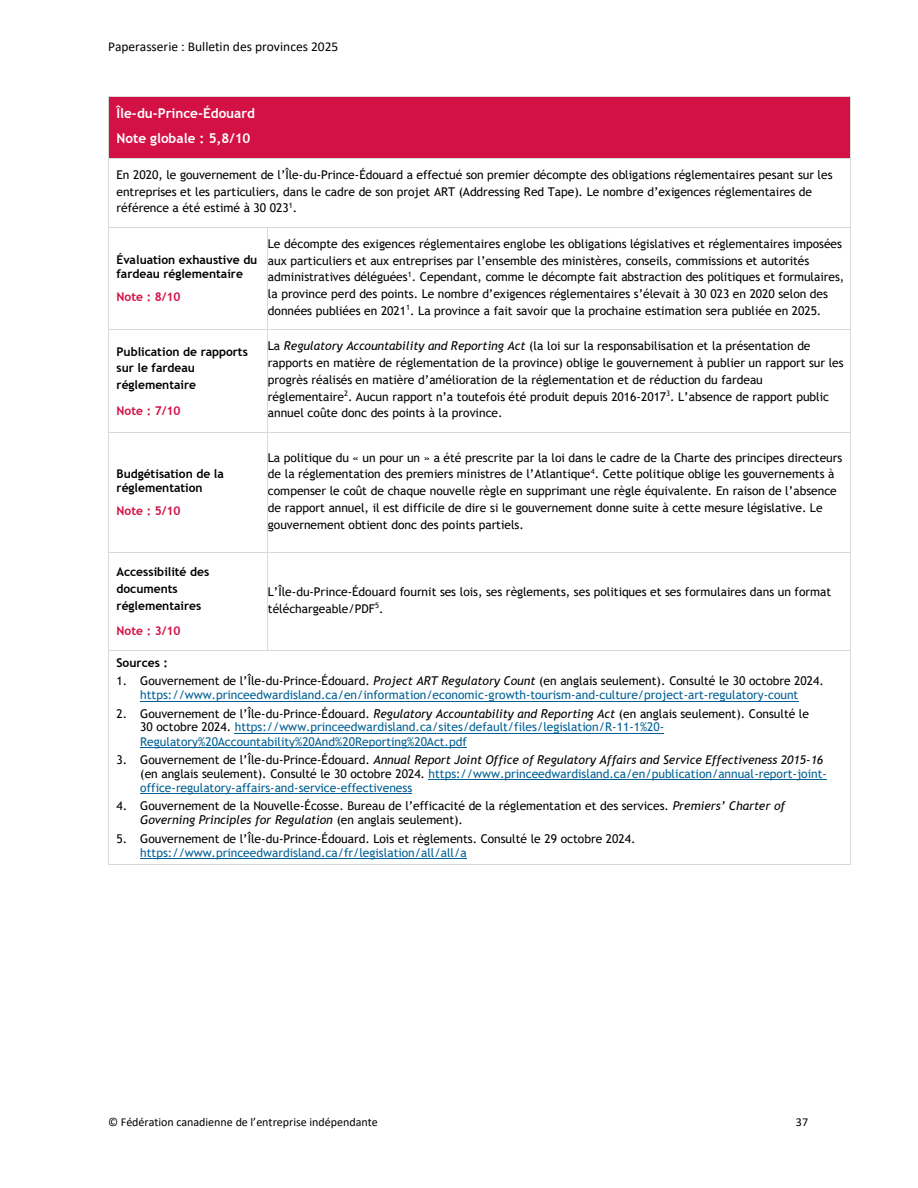
<style>
.page{position:relative;width:918px;height:1188px;background:#fff}
.page>*{position:absolute;margin:0;border:0;box-sizing:border-box;transform-origin:0 0}
.t1{font:700 13.5px "Trebuchet MS";color:#fff}
.t2{font:13.5px "Calibri";color:#000}
.t3{font:12px/16.8px "Trebuchet MS";color:#000}
.t4{font:12px/14.1px "Trebuchet MS";color:#006094}
.t5{font:700 12px/16.8px "Trebuchet MS";color:#000}
.t6{font:12px "Calibri";letter-spacing:-.005em;color:#000}
.t7{font:700 12px "Trebuchet MS";letter-spacing:-.005em;color:#d31145}
.s1{font-style:italic}
.s2{color:#000}
.s3{font-style:italic;color:#000}
.s4{color:#006094}
</style>
<div class="page">
<div style="left:116px;top:96px;width:727px;height:34px;background:#d31145"></div>
<div style="left:116px;top:130px;width:727px;height:28px;background:#d31145"></div>
<hr style="left:109px;top:96px;width:741px;height:1px;background:#d9d9d9">
<hr style="left:108px;top:96px;width:1px;height:62px;background:#d9d9d9">
<hr style="left:850px;top:96px;width:1px;height:62px;background:#d9d9d9">
<hr style="left:109px;top:158px;width:741px;height:1px;background:#d9d9d9">
<hr style="left:108px;top:159px;width:1px;height:68px;background:#d9d9d9">
<hr style="left:850px;top:159px;width:1px;height:68px;background:#d9d9d9">
<hr style="left:109px;top:227px;width:158px;height:1px;background:#d9d9d9">
<hr style="left:268px;top:227px;width:582px;height:1px;background:#d9d9d9">
<hr style="left:108px;top:228px;width:1px;height:101px;background:#d9d9d9">
<hr style="left:267px;top:228px;width:1px;height:101px;background:#d9d9d9">
<hr style="left:850px;top:228px;width:1px;height:101px;background:#d9d9d9">
<hr style="left:109px;top:329px;width:158px;height:1px;background:#d9d9d9">
<hr style="left:268px;top:329px;width:582px;height:1px;background:#d9d9d9">
<hr style="left:108px;top:330px;width:1px;height:102px;background:#d9d9d9">
<hr style="left:267px;top:330px;width:1px;height:102px;background:#d9d9d9">
<hr style="left:850px;top:330px;width:1px;height:102px;background:#d9d9d9">
<hr style="left:109px;top:432px;width:158px;height:1px;background:#d9d9d9">
<hr style="left:268px;top:432px;width:582px;height:1px;background:#d9d9d9">
<hr style="left:108px;top:432px;width:1px;height:120px;background:#d9d9d9">
<hr style="left:267px;top:432px;width:1px;height:120px;background:#d9d9d9">
<hr style="left:850px;top:432px;width:1px;height:120px;background:#d9d9d9">
<hr style="left:109px;top:552px;width:158px;height:1px;background:#d9d9d9">
<hr style="left:268px;top:552px;width:582px;height:1px;background:#d9d9d9">
<hr style="left:108px;top:552px;width:1px;height:98px;background:#d9d9d9">
<hr style="left:267px;top:552px;width:1px;height:98px;background:#d9d9d9">
<hr style="left:850px;top:552px;width:1px;height:98px;background:#d9d9d9">
<hr style="left:140px;top:701px;width:658px;height:1px;background:#006094">
<hr style="left:235px;top:733px;width:429px;height:1px;background:#006094">
<hr style="left:140px;top:747px;width:327px;height:1px;background:#006094">
<hr style="left:429px;top:780px;width:398px;height:1px;background:#006094">
<hr style="left:140px;top:794px;width:272px;height:1px;background:#006094">
<hr style="left:140px;top:858px;width:327px;height:1px;background:#006094">
<hr style="left:109px;top:650px;width:158px;height:1px;background:#d9d9d9">
<hr style="left:268px;top:650px;width:582px;height:1px;background:#d9d9d9">
<hr style="left:108px;top:651px;width:1px;height:213px;background:#d9d9d9">
<hr style="left:109px;top:864px;width:741px;height:1px;background:#d9d9d9">
<hr style="left:850px;top:651px;width:1px;height:213px;background:#d9d9d9">
<p class="t2" style="left:108px;top:41px;width:232px">Paperasserie : Bulletin des provinces 2025</p>
<p class="t1" style="left:116px;top:105px;width:140px">Île-du-Prince-Édouard</p>
<p class="t1" style="left:116px;top:130px;width:136px">Note globale : 5,8/10</p>
<p class="t3" style="left:116px;top:166px;width:718px">En 2020, le gouvernement de l’Île-du-Prince-Édouard a effectué son premier décompte des obligations réglementaires pesant sur les entreprises et les particuliers, dans le cadre de son projet ART (Addressing Red Tape). Le nombre d’exigences réglementaires de référence a été estimé à 30 023<sup>1</sup>.</p>
<p class="t5" style="left:116px;top:253px;width:142px;line-height:14.1px">Évaluation exhaustive du fardeau réglementaire</p>
<p class="t7" style="left:116px;top:290px;width:66px">Note : 8/10</p>
<p class="t5" style="left:116px;top:343px;width:133px">Publication de rapports sur le fardeau réglementaire</p>
<p class="t7" style="left:116px;top:404px;width:66px">Note : 7/10</p>
<p class="t3" style="left:268px;top:235px;width:578px">Le décompte des exigences réglementaires englobe les obligations législatives et réglementaires imposées aux particuliers et aux entreprises par l’ensemble des ministères, conseils, commissions et autorités administratives déléguées<sup>1</sup>. Cependant, comme le décompte fait abstraction des politiques et formulaires, la province perd des points. Le nombre d’exigences réglementaires s’élevait à 30 023 en 2020 selon des données publiées en 2021<sup>1</sup>. La province a fait savoir que la prochaine estimation sera publiée en 2025.</p>
<p class="t3" style="left:268px;top:338px;width:577px">La <span class="s1">Regulatory Accountability and Reporting Act</span> (la loi sur la responsabilisation et la présentation de rapports en matière de réglementation de la province) oblige le gouvernement à publier un rapport sur les progrès réalisés en matière d’amélioration de la réglementation et de réduction du fardeau réglementaire<sup>2</sup>. Aucun rapport n’a toutefois été produit depuis 2016-2017<sup>3</sup>. L’absence de rapport public annuel coûte donc des points à la province.</p>
<p class="t5" style="left:116px;top:466px;width:109px;line-height:14.2px">Budgétisation de la réglementation</p>
<p class="t7" style="left:116px;top:504px;width:66px">Note : 5/10</p>
<p class="t3" style="left:268px;top:449px;width:576px">La politique du « un pour un » a été prescrite par la loi dans le cadre de la Charte des principes directeurs de la réglementation des premiers ministres de l’Atlantique<sup>4</sup>. Cette politique oblige les gouvernements à compenser le coût de chaque nouvelle règle en supprimant une règle équivalente. En raison de l’absence de rapport annuel, il est difficile de dire si le gouvernement donne suite à cette mesure législative. Le gouvernement obtient donc des points partiels.</p>
<p class="t5" style="left:116px;top:563px;width:94px">Accessibilité des documents réglementaires</p>
<p class="t7" style="left:116px;top:624px;width:66px">Note : 3/10</p>
<p class="t3" style="left:268px;top:583px;width:565px">L’Île-du-Prince-Édouard fournit ses lois, ses règlements, ses politiques et ses formulaires dans un format téléchargeable/PDF<sup>5</sup>.</p>
<p class="t5" style="left:116px;top:654px;width:53px">Sources :</p>
<p class="t3" style="left:116px;top:672px;width:709px">1. Gouvernement de l’Île-du-Prince-Édouard. <span class="s1">Project ART Regulatory Count</span> (en anglais seulement). Consulté le 30 octobre 2024.</p>
<p class="t4" style="left:140px;top:688px;width:660px">https://www.princeedwardisland.ca/en/information/economic-growth-tourism-and-culture/project-art-regulatory-count</p>
<p class="t4" style="left:140px;top:706px;width:670px;text-indent:-24px"><span class="s2">2. Gouvernement de l’Île-du-Prince-Édouard.</span> <span class="s3">Regulatory Accountability and Reporting Act</span> <span class="s2">(en anglais seulement). Consulté le<br>30 octobre 2024.</span> https://www.princeedwardisland.ca/sites/default/files/legislation/R-11-1%20-<br>Regulatory%20Accountability%20And%20Reporting%20Act.pdf</p>
<p class="t4" style="left:140px;top:752px;width:688px;text-indent:-24px"><span class="s2">3. Gouvernement de l’Île-du-Prince-Édouard.</span> <span class="s3">Annual Report Joint Office of Regulatory Affairs and Service Effectiveness 2015-16 </span><span class="s2">(en anglais seulement). Consulté le 30 octobre 2024.</span> https://www.princeedwardisland.ca/en/publication/annual-report-joint&shy;office-regulatory-affairs-and-service-effectiveness</p>
<p class="t3" style="left:140px;top:799px;width:647px;line-height:14.2px;text-indent:-24px">4. Gouvernement de la Nouvelle-Écosse. Bureau de l’efficacité de la réglementation et des services. <span class="s1">Premiers’ Charter of<br>Governing Principles for Regulation</span> (en anglais seulement).</p>
<p class="t3" style="left:140px;top:831px;width:497px;line-height:14.2px;text-indent:-24px">5. Gouvernement de l’Île-du-Prince-Édouard. Lois et règlements. Consulté le 29 octobre 2024. <span class="s4">https://www.princeedwardisland.ca/fr/legislation/all/all/a</span></p>
<p class="t6" style="left:108px;top:1117px;width:271px">© Fédération canadienne de l’entreprise indépendante</p>
<p class="t6" style="left:796px;top:1117px;width:14px">37</p>
</div>
